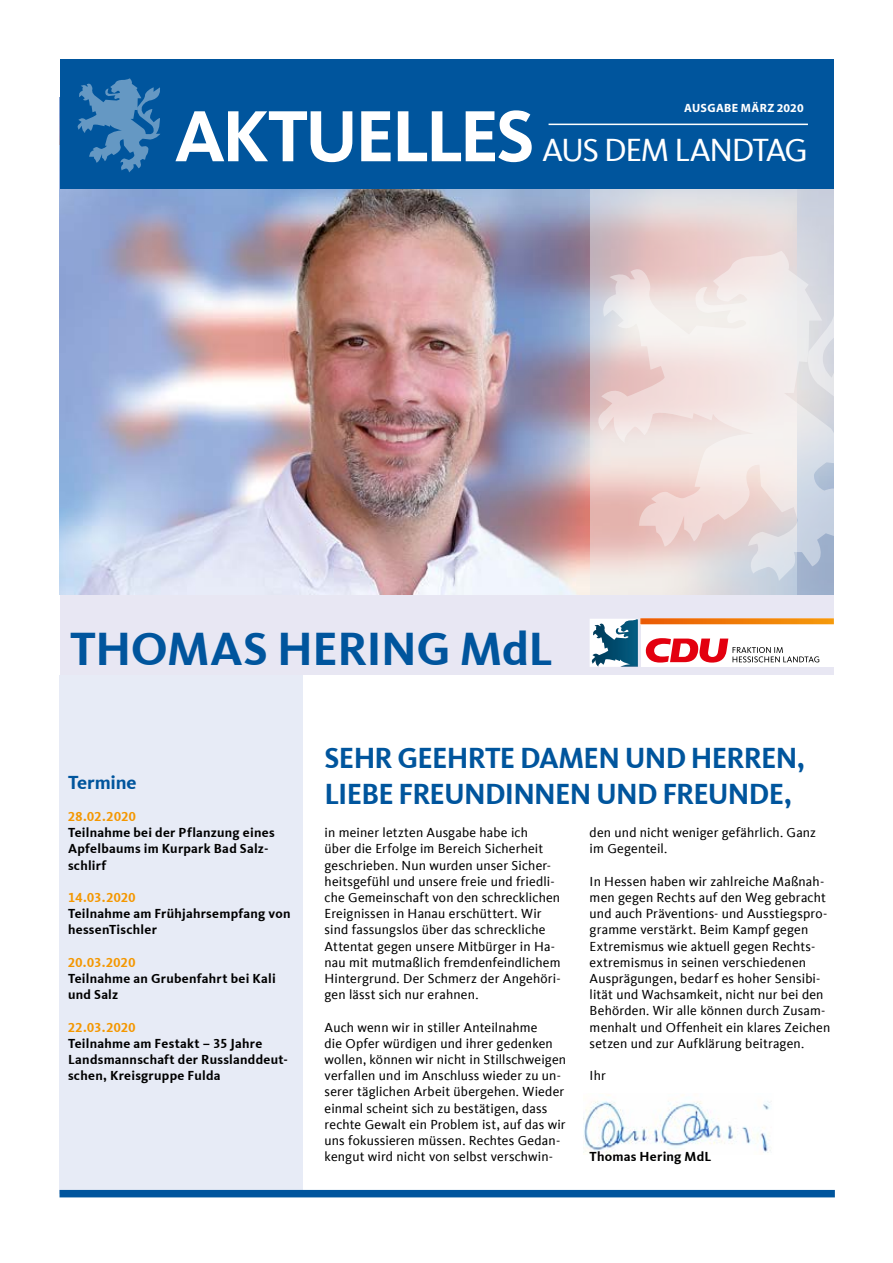
<style>
.page{position:relative;width:893px;height:1263px;background:#fff}
.page>*{position:absolute;margin:0;border:0;box-sizing:border-box;transform-origin:0 0}
.t1{font:700 75px "CDU Kievit Tab";letter-spacing:-.045em;color:#fff}
.t2{font:700 48px "CDU Kievit Tab";letter-spacing:-.01em;color:#00559d}
.t3{font:33px "CDU Kievit Tab";letter-spacing:-.045em;color:#fff}
.t4{font:700 30px/36px "CDU Kievit Tab";letter-spacing:-.025em;color:#00559d}
.t5{font:700 19.5px "CDU Kievit Tab";letter-spacing:-.01em;color:#00559d}
.t6{font:13.5px/16.2px "CDU Kievit Tab";letter-spacing:.01em;color:#000}
.t7{font:700 13.5px/16.2px "CDU Kievit Tab";letter-spacing:.02em;color:#000}
.t8{font:700 13.5px "CDU Kievit Tab";letter-spacing:.035em;color:#f49700}
.t9{font:700 12px "Myriad Pro";letter-spacing:.025em;color:#fff}
</style>
<div class="page">
<img style="left:584px;top:1094px;width:187px;height:59px">
<div style="left:60px;top:675px;width:243px;height:519px;background:#e7ebf6"></div>
<div style="left:60px;top:60px;width:773px;height:615px;background:#e8e7f3"></div>
<img style="left:60px;top:189px;width:530px;height:405px">
<div style="left:60px;top:60px;width:773px;height:129px;background:#00559d"></div>
<svg style="left:77px;top:78px;width:83px;height:94px"></svg>
<hr style="left:549px;top:124px;width:259px;height:1px;background:#fff">
<div style="left:641px;top:624px;width:192px;height:43px;background:#fff"></div>
<img style="left:641px;top:619px;width:192px;height:5px">
<svg style="left:645px;top:638px;width:174px;height:25px"></svg>
<img style="left:590px;top:619px;width:48px;height:48px">
<svg style="left:590px;top:189px;width:243px;height:405px"></svg>
<svg style="left:596px;top:251px;width:237px;height:329px"></svg>
<div style="left:60px;top:1190px;width:775px;height:7px;background:#00559d"></div>
<h1 class="t1" style="left:174px;top:92px;width:362px">AKTUELLES</h1>
<p class="t9" style="left:684px;top:100px;width:121px">AUSGABE MÄRZ 2020</p>
<h3 class="t3" style="left:542px;top:132px;width:267px">AUS DEM LANDTAG</h3>
<h2 class="t2" style="left:70px;top:621px;width:484px">THOMAS HERING MdL</h2>
<h3 class="t5" style="left:68px;top:771px;width:70px">Termine</h3>
<p class="t8" style="left:68px;top:808px;width:69px">28.02.2020</p>
<p class="t7" style="left:68px;top:824px;width:208px">Teilnahme bei der Pflanzung eines<br>Apfelbaums im Kurpark Bad Salz&shy;schlirf</p>
<p class="t8" style="left:68px;top:889px;width:69px">14.03.2020</p>
<p class="t7" style="left:68px;top:905px;width:224px">Teilnahme am Frühjahrsempfang von hessenTischler</p>
<p class="t8" style="left:68px;top:954px;width:69px">20.03.2020</p>
<p class="t7" style="left:68px;top:970px;width:209px">Teilnahme an Grubenfahrt bei Kali und Salz</p>
<p class="t8" style="left:68px;top:1019px;width:69px">22.03.2020</p>
<p class="t7" style="left:68px;top:1035px;width:221px">Teilnahme am Festakt – 35 Jahre<br>Landsmannschaft der Russlanddeut&shy;schen, Kreisgruppe Fulda</p>
<h3 class="t4" style="left:325px;top:740px;width:482px">SEHR GEEHRTE DAMEN UND HERREN,<br>LIEBE FREUNDINNEN UND FREUNDE,</h3>
<p class="t6" style="left:325px;top:825px;width:238px">in meiner letzten Ausgabe habe ich<br>über die Erfolge im Bereich Sicherheit geschrieben. Nun wurden unser Sicher&shy;heitsgefühl und unsere freie und friedli&shy;che Gemeinschaft von den schrecklichen Ereignissen in Hanau erschüttert. Wir sind fassungslos über das schreckliche Attentat gegen unsere Mitbürger in Ha&shy;nau mit mutmaßlich fremdenfeindlichem Hintergrund. Der Schmerz der Angehöri&shy;gen lässt sich nur erahnen.</p>
<p class="t6" style="left:325px;top:1019px;width:243px">Auch wenn wir in stiller Anteilnahme<br>die Opfer würdigen und ihrer gedenken wollen, können wir nicht in Stillschweigen verfallen und im Anschluss wieder zu un&shy;serer täglichen Arbeit übergehen. Wieder einmal scheint sich zu bestätigen, dass rechte Gewalt ein Problem ist, auf das wir uns fokussieren müssen. Rechtes Gedan&shy;kengut wird nicht von selbst verschwin-</p>
<p class="t6" style="left:590px;top:825px;width:228px">den und nicht weniger gefährlich. Ganz im Gegenteil.</p>
<p class="t6" style="left:590px;top:873px;width:242px">In Hessen haben wir zahlreiche Maßnah&shy;men gegen Rechts auf den Weg gebracht und auch Präventions- und Ausstiegspro&shy;gramme verstärkt. Beim Kampf gegen Extremismus wie aktuell gegen Rechts&shy;extremismus in seinen verschiedenen Ausprägungen, bedarf es hoher Sensibi&shy;lität und Wachsamkeit, nicht nur bei den Behörden. Wir alle können durch Zusam&shy;menhalt und Offenheit ein klares Zeichen setzen und zur Aufklärung beitragen.</p>
<p class="t6" style="left:590px;top:1068px;width:18px">Ihr</p>
<p class="t7" style="left:590px;top:1148px;width:123px">Thomas Hering MdL</p>
</div>
